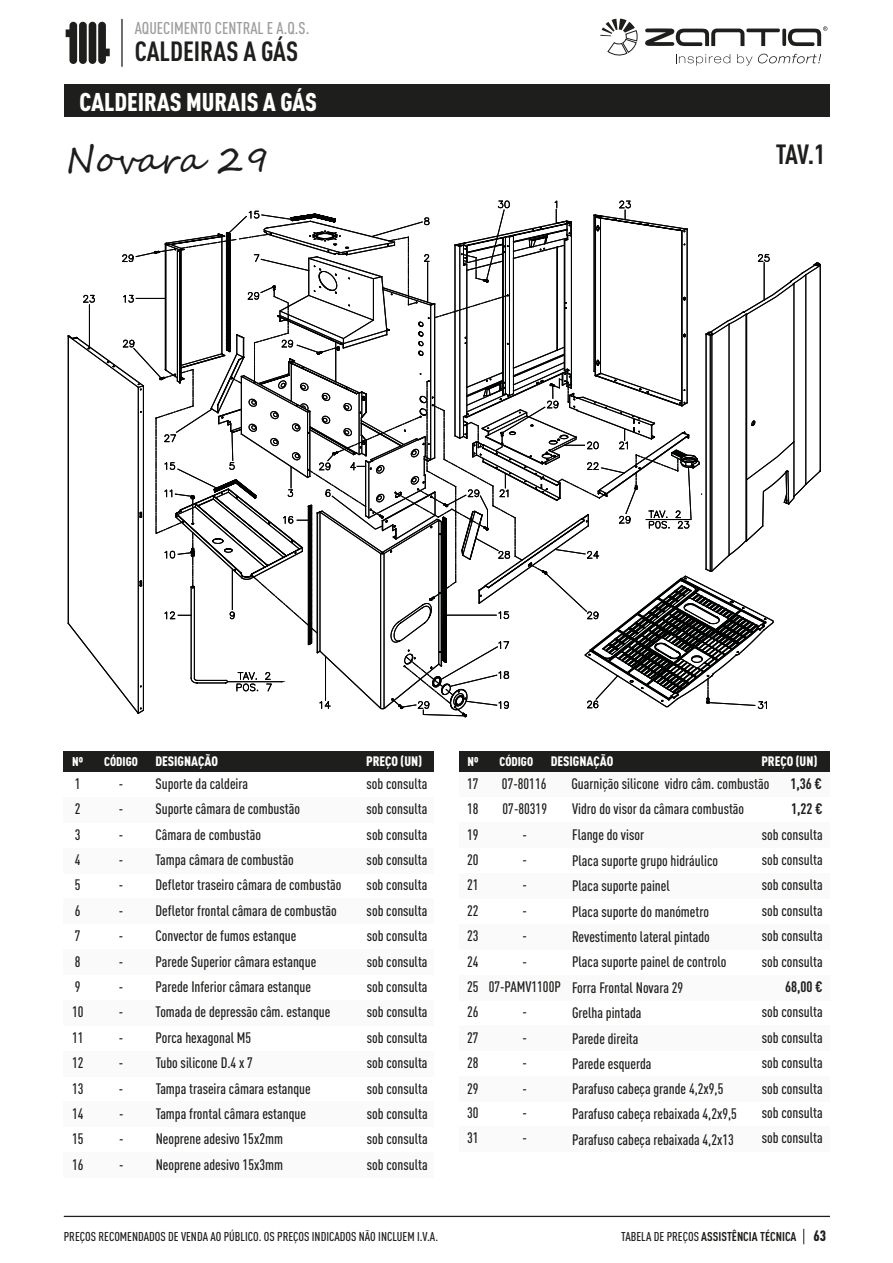
<style>
.page{position:relative;width:893px;height:1263px;background:#fff}
.page>*{position:absolute;margin:0;border:0;box-sizing:border-box;transform-origin:0 0}
.t1{font:36px "Segoe Script";color:#1d1d1b}
.t2{font:700 27.45px "DIN Cond";color:#1e1e1c}
.t3{font:900 25.35px "DIN Cond";color:#fff}
.t4{font:500 16.95px "DIN Cond";color:#9d9d9c}
.t5{font:500 15px/25.3px "DIN Cond";color:#1e1e1c}
.t6{font:700 15px "DIN Cond";color:#1e1e1c}
.t7{font:900 13.5px "DIN Cond";color:#fff}
.t8{font:500 12.6px "DIN Cond";color:#1e1e1c}
.t9{font:700 12.6px "DIN Cond";color:#1e1e1c}
.t10{font:900 12.6px "DIN Cond";color:#fff}
.s1{font-weight:500}
.s2{font-weight:900;font-size:14.85px}
</style>
<div class="page">
<svg style="left:803px;top:1229px;width:1px;height:15px"></svg>
<svg style="left:676px;top:54px;width:54px;height:12px"></svg>
<svg style="left:737px;top:54px;width:15px;height:11px"></svg>
<svg style="left:758px;top:54px;width:63px;height:9px"></svg>
<svg style="left:788px;top:26px;width:39px;height:20px"></svg>
<svg style="left:782px;top:29px;width:4px;height:17px"></svg>
<hr style="left:746px;top:29px;width:34px;height:3px;background:#1e1e1c;border-radius:2px">
<svg style="left:600px;top:19px;width:37px;height:37px"></svg>
<svg style="left:645px;top:28px;width:99px;height:18px"></svg>
<hr style="left:121px;top:19px;width:2px;height:48px;background:#1e1e1c">
<div style="left:79px;top:22px;width:8px;height:42px;background:#1e1e1c;border-radius:4px"></div>
<div style="left:89px;top:22px;width:7px;height:42px;background:#1e1e1c;border-radius:4px"></div>
<div style="left:69px;top:22px;width:8px;height:42px;background:#1e1e1c;border-radius:4px"></div>
<div style="left:98px;top:22px;width:8px;height:42px;background:#1e1e1c;border-radius:4px"></div>
<hr style="left:64px;top:1216px;width:766px;height:1px;background:#1e1e1c">
<div style="left:64px;top:85px;width:765px;height:32px;background:#1e1e1c"></div>
<div style="left:64px;top:797px;width:370px;height:25px;background:#f6f6f6"></div>
<div style="left:64px;top:848px;width:370px;height:25px;background:#f6f6f6"></div>
<div style="left:64px;top:899px;width:370px;height:25px;background:#f6f6f6"></div>
<div style="left:64px;top:949px;width:370px;height:26px;background:#f6f6f6"></div>
<div style="left:64px;top:1000px;width:370px;height:25px;background:#f6f6f6"></div>
<div style="left:64px;top:1051px;width:370px;height:25px;background:#f6f6f6"></div>
<div style="left:64px;top:1102px;width:370px;height:25px;background:#f6f6f6"></div>
<div style="left:64px;top:1152px;width:370px;height:26px;background:#f6f6f6"></div>
<div style="left:459px;top:772px;width:370px;height:25px;background:#f6f6f6"></div>
<div style="left:459px;top:822px;width:370px;height:26px;background:#f6f6f6"></div>
<div style="left:459px;top:873px;width:370px;height:26px;background:#f6f6f6"></div>
<div style="left:459px;top:924px;width:370px;height:25px;background:#f6f6f6"></div>
<div style="left:459px;top:975px;width:370px;height:25px;background:#f6f6f6"></div>
<div style="left:459px;top:1025px;width:370px;height:26px;background:#f6f6f6"></div>
<div style="left:459px;top:1076px;width:370px;height:26px;background:#f6f6f6"></div>
<div style="left:64px;top:751px;width:370px;height:21px;background:#1e1e1c"></div>
<div style="left:459px;top:751px;width:370px;height:21px;background:#1e1e1c"></div>
<div style="left:459px;top:1126px;width:370px;height:25px;background:#f6f6f6"></div>
<svg style="left:67px;top:200px;width:754px;height:518px"></svg>
<p class="t4" style="left:135px;top:18px;width:176px">AQUECIMENTO CENTRAL E A.Q.S.</p>
<h2 class="t2" style="left:135px;top:34px;width:165px">CALDEIRAS A GÁS</h2>
<h3 class="t3" style="left:79px;top:86px;width:239px">CALDEIRAS MURAIS A GÁS</h3>
<h1 class="t1" style="left:66px;top:130px;width:206px">Novara 29</h1>
<h2 class="t2" style="left:776px;top:137px;width:51px">TAV.1</h2>
<p class="t10" style="left:72px;top:754px;width:12px">Nº</p>
<p class="t5" style="left:75px;top:771px;width:7px">1<br>2</p>
<p class="t10" style="left:104px;top:754px;width:35px">CÓDIGO</p>
<p class="t7" style="left:156px;top:753px;width:64px">DESIGNAÇÃO</p>
<p class="t7" style="left:366px;top:753px;width:58px">PREÇO (UN)</p>
<p class="t5" style="left:119px;top:771px;width:131px">- Suporte da caldeira</p>
<p class="t5" style="left:367px;top:771px;width:62px">sob consulta</p>
<p class="t5" style="left:119px;top:796px;width:183px">- Suporte câmara de combustão</p>
<p class="t5" style="left:367px;top:796px;width:62px">sob consulta</p>
<p class="t5" style="left:75px;top:821px;width:7px">3</p>
<p class="t5" style="left:119px;top:821px;width:144px">- Câmara de combustão</p>
<p class="t5" style="left:367px;top:821px;width:62px">sob consulta</p>
<p class="t5" style="left:75px;top:847px;width:7px">4</p>
<p class="t5" style="left:119px;top:847px;width:176px">- Tampa câmara de combustão</p>
<p class="t5" style="left:367px;top:847px;width:62px">sob consulta</p>
<p class="t5" style="left:75px;top:872px;width:7px">5</p>
<p class="t5" style="left:119px;top:872px;width:224px">- Defletor traseiro câmara de combustão</p>
<p class="t5" style="left:367px;top:872px;width:62px">sob consulta</p>
<p class="t5" style="left:75px;top:897px;width:7px">6</p>
<p class="t5" style="left:119px;top:897px;width:219px">- Defletor frontal câmara de combustão</p>
<p class="t5" style="left:367px;top:897px;width:62px">sob consulta</p>
<p class="t5" style="left:75px;top:923px;width:7px">7</p>
<p class="t5" style="left:119px;top:923px;width:179px">- Convector de fumos estanque</p>
<p class="t5" style="left:367px;top:923px;width:62px">sob consulta</p>
<p class="t5" style="left:75px;top:948px;width:7px">8</p>
<p class="t5" style="left:119px;top:948px;width:199px">- Parede Superior câmara estanque</p>
<p class="t5" style="left:367px;top:948px;width:62px">sob consulta</p>
<p class="t5" style="left:75px;top:974px;width:7px">9</p>
<p class="t5" style="left:119px;top:974px;width:194px">- Parede Inferior câmara estanque</p>
<p class="t5" style="left:367px;top:974px;width:62px">sob consulta</p>
<p class="t5" style="left:72px;top:999px;width:13px">10</p>
<p class="t5" style="left:119px;top:999px;width:213px">- Tomada de depressão câm. estanque</p>
<p class="t5" style="left:367px;top:999px;width:62px">sob consulta</p>
<p class="t5" style="left:72px;top:1024px;width:13px">11</p>
<p class="t5" style="left:119px;top:1024px;width:134px">- Porca hexagonal M5</p>
<p class="t5" style="left:367px;top:1024px;width:62px">sob consulta</p>
<p class="t5" style="left:72px;top:1050px;width:13px">12</p>
<p class="t5" style="left:119px;top:1050px;width:136px">- Tubo silicone D.4 x 7</p>
<p class="t5" style="left:367px;top:1050px;width:62px">sob consulta</p>
<p class="t5" style="left:72px;top:1075px;width:13px">13</p>
<p class="t5" style="left:119px;top:1075px;width:193px">- Tampa traseira câmara estanque</p>
<p class="t5" style="left:367px;top:1075px;width:62px">sob consulta</p>
<p class="t5" style="left:72px;top:1100px;width:13px">14</p>
<p class="t5" style="left:119px;top:1100px;width:189px">- Tampa frontal câmara estanque</p>
<p class="t5" style="left:367px;top:1100px;width:62px">sob consulta</p>
<p class="t5" style="left:72px;top:1126px;width:13px">15</p>
<p class="t5" style="left:119px;top:1126px;width:166px">- Neoprene adesivo 15x2mm</p>
<p class="t5" style="left:367px;top:1126px;width:62px">sob consulta</p>
<p class="t5" style="left:72px;top:1151px;width:13px">16</p>
<p class="t5" style="left:119px;top:1151px;width:166px">- Neoprene adesivo 15x3mm</p>
<p class="t5" style="left:367px;top:1151px;width:62px">sob consulta</p>
<p class="t8" style="left:64px;top:1229px;width:376px">PREÇOS RECOMENDADOS DE VENDA AO PÚBLICO. OS PREÇOS INDICADOS NÃO INCLUEM I.V.A.</p>
<p class="t10" style="left:467px;top:754px;width:12px">Nº</p>
<p class="t10" style="left:499px;top:754px;width:35px">CÓDIGO</p>
<p class="t7" style="left:551px;top:753px;width:64px">DESIGNAÇÃO</p>
<p class="t7" style="left:761px;top:753px;width:58px">PREÇO (UN)</p>
<p class="t5" style="left:467px;top:771px;width:13px;text-align:justify">17<br>18<br>19<br>20<br>21<br>22<br>23<br>24</p>
<p class="t5" style="left:502px;top:771px;width:46px">07-80116</p>
<p class="t5" style="left:571px;top:771px;width:199px">Guarnição silicone vidro câm. combustão</p>
<p class="t6" style="left:790px;top:774px;width:33px">1,36 €</p>
<p class="t5" style="left:503px;top:796px;width:46px">07-80319</p>
<p class="t5" style="left:572px;top:796px;width:174px">Vidro do visor da câmara combustão</p>
<p class="t6" style="left:791px;top:800px;width:33px">1,22 €</p>
<p class="t5" style="left:523px;top:821px;width:6px">-</p>
<p class="t5" style="left:572px;top:821px;width:74px">Flange do visor</p>
<p class="t5" style="left:762px;top:821px;width:62px">sob consulta</p>
<p class="t5" style="left:523px;top:847px;width:6px">-</p>
<p class="t5" style="left:762px;top:847px;width:62px">sob consulta</p>
<p class="t5" style="left:523px;top:872px;width:6px">-</p>
<p class="t5" style="left:762px;top:872px;width:62px">sob consulta</p>
<p class="t5" style="left:523px;top:897px;width:6px">-</p>
<p class="t5" style="left:762px;top:897px;width:62px">sob consulta</p>
<p class="t5" style="left:523px;top:923px;width:6px">-</p>
<p class="t5" style="left:762px;top:923px;width:62px">sob consulta</p>
<p class="t5" style="left:523px;top:948px;width:6px">-</p>
<p class="t5" style="left:762px;top:948px;width:62px">sob consulta</p>
<p class="t5" style="left:572px;top:848px;width:148px">Placa suporte grupo hidráulico</p>
<p class="t5" style="left:572px;top:873px;width:99px">Placa suporte painel</p>
<p class="t5" style="left:572px;top:898px;width:138px">Placa suporte do manómetro</p>
<p class="t5" style="left:572px;top:924px;width:139px">Revestimento lateral pintado</p>
<p class="t5" style="left:572px;top:949px;width:156px">Placa suporte painel de controlo</p>
<p class="t5" style="left:467px;top:974px;width:95px">25 07-PAMV1100P</p>
<p class="t6" style="left:785px;top:977px;width:39px">68,00 €</p>
<p class="t5" style="left:572px;top:974px;width:113px">Forra Frontal Novara 29<br>Grelha pintada<br>Parede direita<br>Parede esquerda</p>
<p class="t5" style="left:467px;top:999px;width:13px">26</p>
<p class="t5" style="left:523px;top:999px;width:6px">-</p>
<p class="t5" style="left:762px;top:999px;width:62px">sob consulta</p>
<p class="t5" style="left:467px;top:1024px;width:13px">27</p>
<p class="t5" style="left:523px;top:1024px;width:6px">-</p>
<p class="t5" style="left:762px;top:1024px;width:62px">sob consulta</p>
<p class="t5" style="left:467px;top:1050px;width:13px">28</p>
<p class="t5" style="left:523px;top:1050px;width:6px">-</p>
<p class="t5" style="left:762px;top:1050px;width:62px">sob consulta</p>
<p class="t5" style="left:467px;top:1075px;width:13px">29</p>
<p class="t5" style="left:523px;top:1075px;width:6px">-</p>
<p class="t5" style="left:762px;top:1075px;width:62px">sob consulta</p>
<p class="t5" style="left:572px;top:1076px;width:166px">Parafuso cabeça grande 4,2x9,5<br>Parafuso cabeça rebaixada 4,2x9,5<br>Parafuso cabeça rebaixada 4,2x13</p>
<p class="t5" style="left:467px;top:1100px;width:13px">30</p>
<p class="t5" style="left:523px;top:1100px;width:6px">-</p>
<p class="t5" style="left:762px;top:1100px;width:62px">sob consulta</p>
<p class="t5" style="left:467px;top:1125px;width:13px">31</p>
<p class="t5" style="left:523px;top:1125px;width:6px">-</p>
<p class="t5" style="left:762px;top:1125px;width:62px">sob consulta</p>
<p class="t9" style="left:621px;top:1228px;width:206px"><span class="s1">TABELA DE PREÇOS</span> ASSISTÊNCIA TÉCNICA <span class="s2">63</span></p>
</div>
